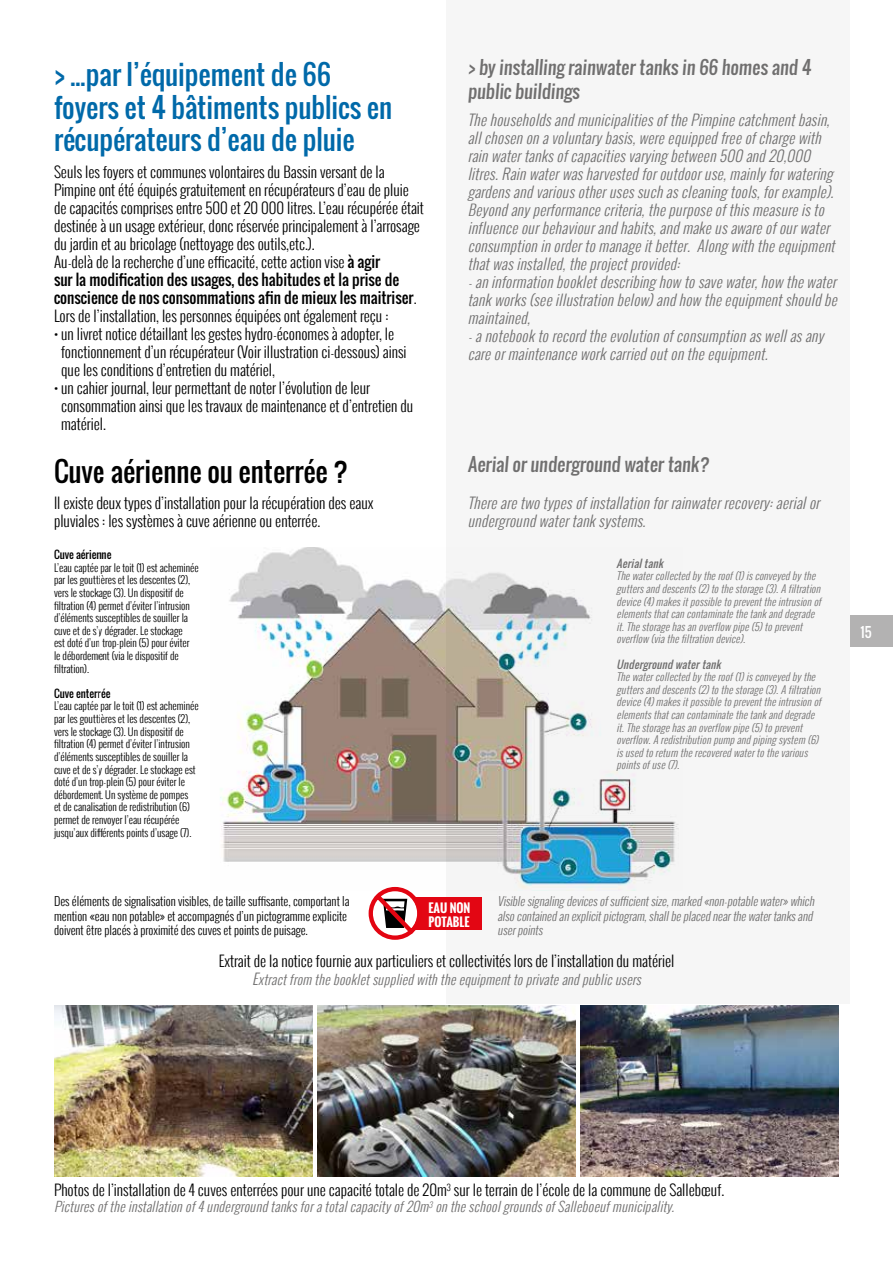
<style>
.page{position:relative;width:893px;height:1263px;background:#fff}
.page>*{position:absolute;margin:0;border:0;box-sizing:border-box;transform-origin:0 0}
.t1{font:27px/32.4px "Oswald";color:#0069a9}
.t2{font:27px "Oswald";color:#000}
.t3{font:18px/24px "Oswald";color:#706f6f}
.t4{font:300 15px/18px "Oswald";color:#000}
.t5{font:italic 300 15px/18px "Oswald";color:#706f6f}
.t6{font:italic 300 13.5px "Oswald";color:#706f6f}
.t7{font:13.5px "Oswald";color:#fff}
.t8{font:300 12px/14.4px "Oswald";color:#000}
.t9{font:italic 300 12px/14.4px "Oswald";color:#706f6f}
.t10{font:700 11.85px/14.2px "Oswald";color:#fff}
.t11{font:300 10.5px/12.6px "Oswald";color:#000}
.t12{font:italic 300 10.5px/12.6px "Oswald";color:#706f6f}
.t13{font:italic 10.5px "Oswald";color:#706f6f}
.t14{font:10.5px "Oswald";color:#000}
.s1{font-weight:400}
.s2{font-size:15px}
</style>
<div class="page">
<div style="left:850px;top:616px;width:43px;height:31px;background:#b3b2b2"></div>
<div style="left:446px;top:0;width:404px;height:1003px;background:#f6f6f6"></div>
<img style="left:580px;top:1006px;width:259px;height:170px">
<img style="left:317px;top:1006px;width:259px;height:170px">
<img style="left:54px;top:1006px;width:259px;height:170px">
<div style="left:412px;top:897px;width:70px;height:32px;background:#e30613"></div>
<svg style="left:368px;top:891px;width:56px;height:49px"></svg>
<img style="left:220px;top:547px;width:459px;height:344px">
<h1 class="t1" style="left:54px;top:58px;width:340px">&gt; ...par l’équipement de 66 foyers et 4 bâtiments publics en récupérateurs d’eau de pluie</h1>
<p class="t4" style="left:54px;top:162px;width:371px">Seuls les foyers et communes volontaires du Bassin versant de la Pimpine ont été équipés gratuitement en récupérateurs d’eau de pluie de capacités comprises entre 500 et 20 000 litres. L’eau récupérée était destinée à un usage extérieur, donc réservée principalement à l’arrosage du jardin et au bricolage (nettoyage des outils,etc.).<br>Au-delà de la recherche d’une efficacité, cette action vise <span class="s1">à agir<br>sur la modification des usages, des habitudes et la prise de conscience de nos consommations afin de mieux les maitriser</span>.<br>Lors de l’installation, les personnes équipées ont également reçu :</p>
<p class="t4" style="left:61px;top:324px;width:347px;text-indent:-7px">• un livret notice détaillant les gestes hydro-économes à adopter, le fonctionnement d’un récupérateur (Voir illustration ci-dessous) ainsi que les conditions d’entretien du matériel,</p>
<p class="t4" style="left:61px;top:378px;width:354px;text-indent:-7px">• un cahier journal, leur permettant de noter l’évolution de leur consommation ainsi que les travaux de maintenance et d’entretien du matériel.</p>
<p class="t3" style="left:468px;top:56px;width:347px">&gt; by installing rainwater tanks in 66 homes and 4 public buildings</p>
<p class="t5" style="left:468px;top:111px;width:375px">ThehouseholdsandmunicipalitiesofthePimpinecatchmentbasin, allchosenonavoluntarybasis,wereequippedfreeofchargewith rainwatertanksofcapacitiesvaryingbetween500and20,000 litres.Rainwaterwasharvestedforoutdooruse,mainlyforwatering gardensandvariousotherusessuchascleaningtools,forexample).<br>Beyondanyperformancecriteria,thepurposeofthismeasureisto influenceourbehaviourandhabits,andmakeusawareofourwater consumptioninordertomanageitbetter. Alongwiththeequipment thatwasinstalled,theprojectprovided: -aninformationbookletdescribinghow tosavewater,how thewater tankworks(seeillustrationbelow)andhow theequipmentshouldbe maintained, -anotebooktorecordtheevolutionofconsumptionaswellasany careormaintenanceworkcarriedoutontheequipment.</p>
<h1 class="t2" style="left:54px;top:451px;width:296px">Cuve aérienne ou enterrée ?</h1>
<p class="t3" style="left:468px;top:453px;width:245px">Aerial or underground water tank?</p>
<p class="t4" style="left:54px;top:494px;width:321px">Il existe deux types d’installation pour la récupération des eaux pluviales : les systèmes à cuve aérienne ou enterrée.</p>
<p class="t14" style="left:54px;top:547px;width:59px">Cuve aérienne</p>
<p class="t11" style="left:54px;top:561px;width:146px">L’eau captée par le toit (1) est acheminée par les gouttières et les descentes (2), vers le stockage (3). Un dispositif de filtration (4) permet d’éviter l’intrusion d’éléments susceptibles de souiller la cuve et de s’y dégrader. Le stockage<br>est doté d’un trop-plein (5) pour éviter le débordement (via le dispositif de filtration).</p>
<p class="t14" style="left:54px;top:685px;width:58px">Cuve enterrée</p>
<p class="t11" style="left:54px;top:700px;width:146px">L’eau captée par le toit (1) est acheminée par les gouttières et les descentes (2), vers le stockage (3). Un dispositif de filtration (4) permet d’éviter l’intrusion d’éléments susceptibles de souiller la cuve et de s’y dégrader. Le stockage est doté d’un trop-plein (5) pour éviter le débordement. Un système de pompes<br>et de canalisation de redistribution (6) permet de renvoyer l’eau récupérée jusqu’aux différents points d’usage (7).</p>
<p class="t5" style="left:468px;top:494px;width:358px">Therearetwotypesofinstallationforrainwaterrecovery:aerialor undergroundwatertanksystems.</p>
<p class="t13" style="left:617px;top:555px;width:51px">Aerialtank</p>
<p class="t12" style="left:617px;top:570px;width:209px">Thewatercollectedbytheroof(1)isconveyedbythe guttersanddescents(2)tothestorage(3).Afiltration device(4)makesitpossibletopreventtheintrusionof elementsthatcancontaminatethetankanddegrade it.Thestoragehasanoverflow pipe(5)toprevent overflow (viathefiltrationdevice).</p>
<p class="t13" style="left:617px;top:656px;width:109px">Undergroundwatertank</p>
<p class="t12" style="left:617px;top:670px;width:209px">Thewatercollectedbytheroof(1)isconveyedbythe guttersanddescents(2)tothestorage(3).Afiltration device(4)makesitpossibletopreventtheintrusionof elementsthatcancontaminatethetankanddegrade it.Thestoragehasanoverflow pipe(5)toprevent overflow.Aredistributionpumpandpipingsystem (6) isusedtoreturntherecoveredwatertothevarious pointsofuse(7).</p>
<p class="t7" style="left:860px;top:622px;width:13px">15</p>
<p class="t8" style="left:54px;top:894px;width:297px">Des éléments de signalisation visibles, de taille suffisante, comportant la mention «eau non potable» et accompagnés d’un pictogramme explicite doivent être placés à proximité des cuves et points de puisage.</p>
<p class="t10" style="left:428px;top:901px;width:43px">EAU NON<br>POTABLE</p>
<p class="t9" style="left:497px;top:894px;width:321px">Visiblesignalingdevicesofsufficientsize,marked«non-potablewater»which alsocontainedanexplicitpictogram,shallbeplacednearthewatertanksand userpoints</p>
<p class="t4" style="left:219px;top:951px;width:457px">Extrait de la notice fournie aux particuliers et collectivités lors de l’installation du matériel</p>
<p class="t6" style="left:252px;top:969px;width:394px"><span class="s2">E</span>xtractfrom thebookletsuppliedwiththeequipmenttoprivateandpublicusers</p>
<p class="t4" style="left:54px;top:1181px;width:672px">Photos de l’installation de 4 cuves enterrées pour une capacité totale de 20m<sup>3</sup> sur le terrain de l’école de la commune de Sallebœuf.</p>
<p class="t6" style="left:54px;top:1197px;width:626px">Picturesoftheinstallationof4undergroundtanksforatotalcapacityof20m<sup>3</sup> ontheschoolgroundsofSalleboeufmunicipality.</p>
</div>
